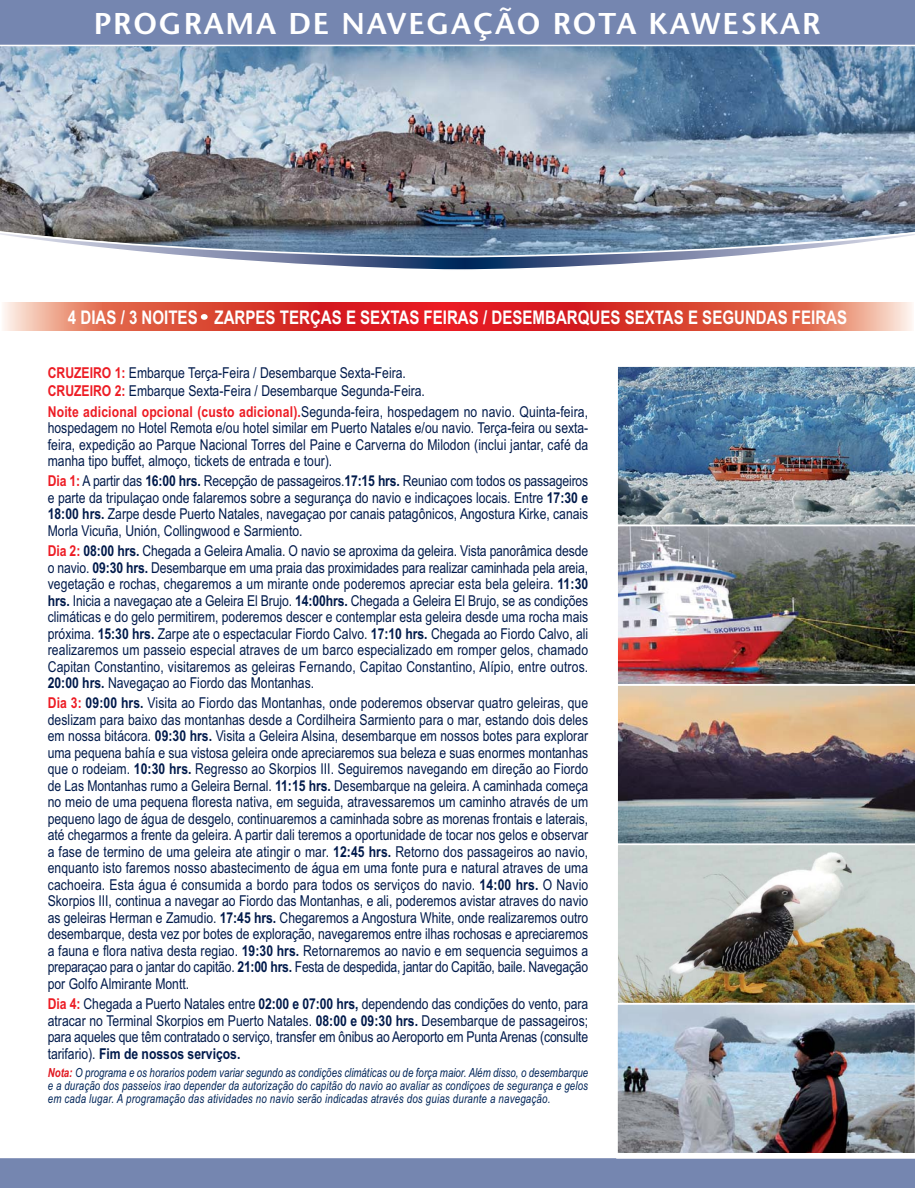
<style>
.page{position:relative;width:915px;height:1188px;background:#fff}
.page>*{position:absolute;margin:0;border:0;box-sizing:border-box;transform-origin:0 0}
.t1{font:600 30px "Stone Sans Std";letter-spacing:.06em;color:#fff}
.t2{font:18.9px "Arial Bold MS";color:#fff;scale:.8 1}
.t3{font:15px/16.5px "Arial MS";color:#001a4b;text-align:justify;scale:.81 1}
.t4{font:15px "Arial Bold MS";color:#001a4b;scale:.81 1}
.t5{font:12.6px/13.4px "Arial Italic MS";letter-spacing:.02em;color:#002559;text-align:justify;scale:.77 1}
.s1{font-family:"Arial Bold MS";color:#ed1c24}
.s2{font-family:"Arial Bold MS"}
.s3{font-family:"Arial MS"}
.s4{font-family:"Arial Bold Italic MS";color:#e11a22}
</style>
<div class="page">
<img style="left:0;top:46px;width:914px;height:179px">
<div style="left:0;top:0;width:914px;height:45px;background:#7586b0"></div>
<div style="left:0;top:1158px;width:914px;height:30px;background:#7586b0"></div>
<img style="left:616px;top:1004px;width:298px;height:155px">
<img style="left:618px;top:845px;width:296px;height:158px">
<svg style="left:617px;top:686px;width:297px;height:158px;background:#8d847d"></svg>
<img style="left:618px;top:526px;width:296px;height:160px">
<img style="left:617px;top:366px;width:297px;height:159px">
<svg style="left:0;top:225px;width:914px;height:45px"></svg>
<div style="left:0;top:302px;width:63px;height:29px;background:linear-gradient(to right,#fefaf5,#ed9e81)"></div>
<div style="left:63px;top:302px;width:40px;height:29px;background:linear-gradient(to right,#ec9c81,#e26c50)"></div>
<div style="left:102px;top:302px;width:217px;height:29px;background:linear-gradient(to right,#e26b4a,#d21f1c)"></div>
<div style="left:318px;top:302px;width:124px;height:29px;background:linear-gradient(to right,#d1181f,#eb1c24)"></div>
<div style="left:441px;top:302px;width:134px;height:29px;background:linear-gradient(to right,#ec1c24,#d2181f)"></div>
<div style="left:575px;top:302px;width:231px;height:29px;background:linear-gradient(to right,#d11e1c,#e26a49)"></div>
<div style="left:806px;top:302px;width:14px;height:29px;background:#e37054"></div>
<div style="left:820px;top:302px;width:94px;height:29px;background:linear-gradient(to right,#e57756,#fdf4ec)"></div>
<svg style="left:913px;top:302px;width:1px;height:29px"></svg>
<svg style="left:201px;top:314px;width:6px;height:6px"></svg>
<h1 class="t1" style="left:94px;top:10px;width:728px">PROGRAMA DE NAVEGAÇÃO ROTA KAWESKAR</h1>
<p class="t2" style="left:68px;top:310px;width:975px">4 DIAS / 3 NOITES ZARPES TERÇAS E SEXTAS FEIRAS / DESEMBARQUES SEXTAS E SEGUNDAS FEIRAS</p>
<p class="t3" style="left:48px;top:365px;width:467px;line-height:17.7px"><span class="s1">CRUZEIRO 1:</span> Embarque Terça-Feira / Desembarque Sexta-Feira.<br><span class="s1">CRUZEIRO 2:</span> Embarque Sexta-Feira / Desembarque Segunda-Feira.</p>
<p class="t3" style="left:48px;top:405px;width:668px"><span class="s1">Noite adicional opcional (custo adicional).</span>Segunda-feira, hospedagem no navio. Quinta-feira, hospedagem no Hotel Remota e/ou hotel similar em Puerto Natales e/ou navio. Terça-feira ou sexta&shy;feira, expedição ao Parque Nacional Torres del Paine e Carverna do Milodon (inclui jantar, café da manha tipo buffet, almoço, tickets de entrada e tour).</p>
<p class="t3" style="left:48px;top:474px;width:668px"><span class="s1">Dia 1:</span> A partir das <span class="s2">16:00 hrs.</span> Recepção de passageiros.<span class="s2">17:15 hrs.</span> Reuniao com todos os passageiros e parte da tripulaçao onde falaremos sobre a segurança do navio e indicaçoes locais. Entre <span class="s2">17:30 e 18:00 hrs.</span> Zarpe desde Puerto Natales, navegaçao por canais patagônicos, Angostura Kirke, canais Morla Vicuña, Unión, Collingwood e Sarmiento.</p>
<p class="t3" style="left:48px;top:544px;width:668px"><span class="s1">Dia 2:</span> <span class="s2">08:00 hrs.</span> Chegada a Geleira Amalia. O navio se aproxima da geleira. Vista panorâmica desde o navio. <span class="s2">09:30 hrs.</span> Desembarque em uma praia das proximidades para realizar caminhada pela areia, vegetação e rochas, chegaremos a um mirante onde poderemos apreciar esta bela geleira. <span class="s2">11:30 hrs.</span> Inicia a navegaçao ate a Geleira El Brujo. <span class="s2">14:00hrs.</span> Chegada a Geleira El Brujo, se as condições climáticas e do gelo permitirem, poderemos descer e contemplar esta geleira desde uma rocha mais próxima. <span class="s2">15:30 hrs.</span> Zarpe ate o espectacular Fiordo Calvo. <span class="s2">17:10 hrs.</span> Chegada ao Fiordo Calvo, ali realizaremos um passeio especial atraves de um barco especializado em romper gelos, chamado Capitan Constantino, visitaremos as geleiras Fernando, Capitao Constantino, Alípio, entre outros.<br><span class="s2">20:00 hrs.</span> Navegaçao ao Fiordo das Montanhas.</p>
<p class="t3" style="left:48px;top:696px;width:668px"><span class="s1">Dia 3:</span> <span class="s2">09:00 hrs.</span> Visita ao Fiordo das Montanhas, onde poderemos observar quatro geleiras, que deslizam para baixo das montanhas desde a Cordilheira Sarmiento para o mar, estando dois deles em nossa bitácora. <span class="s2">09:30 hrs.</span> Visita a Geleira Alsina, desembarque em nossos botes para explorar uma pequena bahía e sua vistosa geleira onde apreciaremos sua beleza e suas enormes montanhas que o rodeiam. <span class="s2">10:30 hrs.</span> Regresso ao Skorpios III. Seguiremos navegando em direção ao Fiordo de Las Montanhas rumo a Geleira Bernal. <span class="s2">11:15 hrs.</span> Desembarque na geleira. A caminhada começa no meio de uma pequena floresta nativa, em seguida, atravessaremos um caminho através de um pequeno lago de água de desgelo, continuaremos a caminhada sobre as morenas frontais e laterais, até chegarmos a frente da geleira. A partir dali teremos a oportunidade de tocar nos gelos e observar a fase de termino de uma geleira ate atingir o mar. <span class="s2">12:45 hrs.</span> Retorno dos passageiros ao navio, enquanto isto faremos nosso abastecimento de água em uma fonte pura e natural atraves de uma cachoeira. Esta água é consumida a bordo para todos os serviços do navio. <span class="s2">14:00 hrs.</span> O Navio Skorpios III, continua a navegar ao Fiordo das Montanhas, e ali, poderemos avistar atraves do navio as geleiras Herman e Zamudio. <span class="s2">17:45 hrs.</span> Chegaremos a Angostura White, onde realizaremos outro desembarque, desta vez por botes de exploração, navegaremos entre ilhas rochosas e apreciaremos a fauna e flora nativa desta regiao. <span class="s2">19:30 hrs.</span> Retornaremos ao navio e em sequencia seguimos a preparaçao para o jantar do capitão. <span class="s2">21:00 hrs.</span> Festa de despedida, jantar do Capitão, baile. Navegação por Golfo Almirante Montt.</p>
<p class="t3" style="left:48px;top:997px;width:668px"><span class="s1">Dia 4:</span> Chegada a Puerto Natales entre <span class="s2">02:00 e 07:00 hrs,</span> dependendo das condições do vento, para atracar no Terminal Skorpios em Puerto Natales. <span class="s2">08:00 e 09:30 hrs.</span> Desembarque de passageiros; para aqueles que têm contratado o serviço, transfer em ônibus ao Aeroporto em Punta Arenas (consulte</p>
<p class="t4" style="left:48px;top:1048px;width:239px"><span class="s3">tarifario).</span> Fim de nossos serviços.</p>
<p class="t5" style="left:48px;top:1067px;width:703px"><span class="s4">Nota:</span> O programa e os horarios podem variar segundo as condições climáticas ou de força maior. Além disso, o desembarque e a duração dos passeios irao depender da autorização do capitão do navio ao avaliar as condiçoes de segurança e gelos em cada lugar. A programação das atividades no navio serão indicadas através dos guias durante a navegação.</p>
</div>
